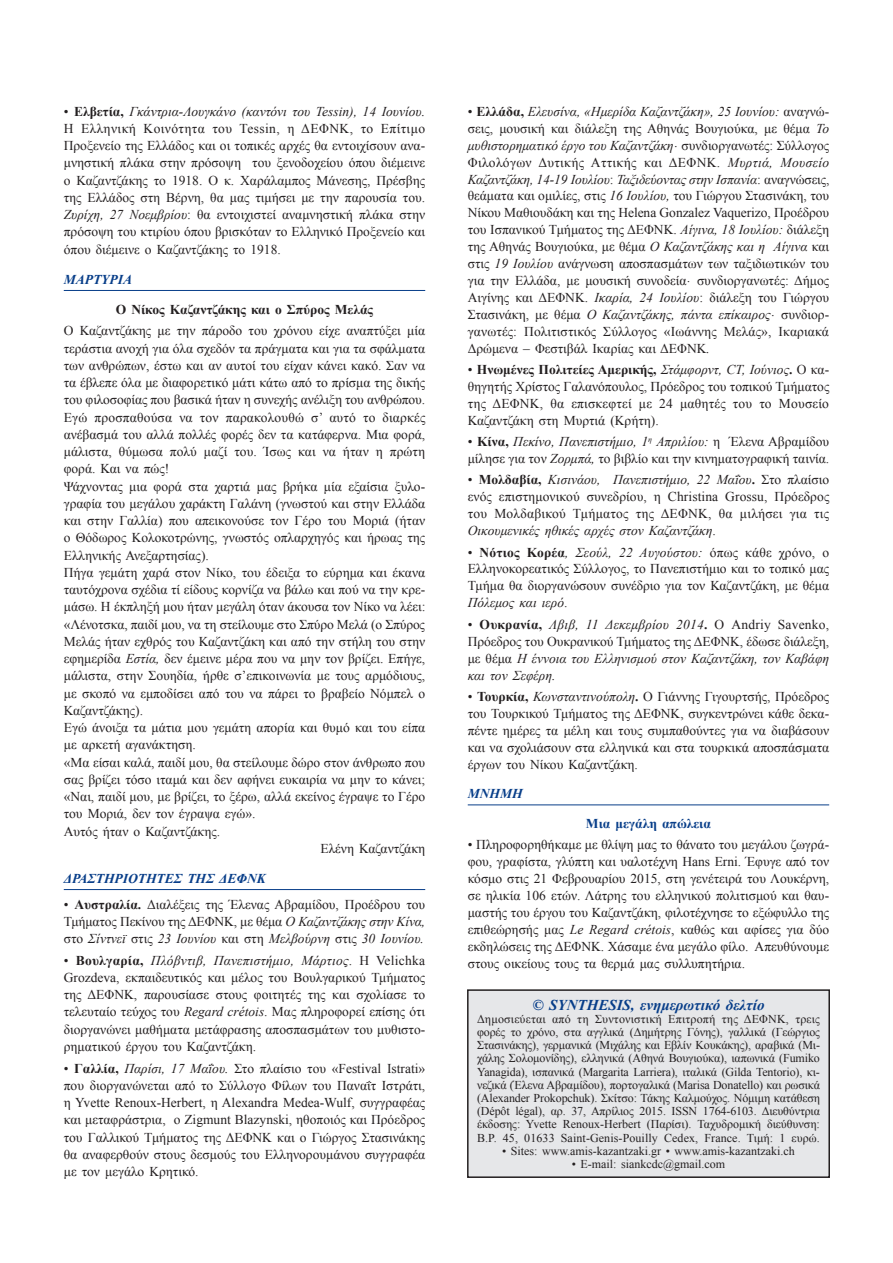
<style>
.page{position:relative;width:893px;height:1263px;background:#fff}
.page>*{position:absolute;margin:0;border:0;box-sizing:border-box;transform-origin:0 0}
.t1{font:italic 700 15px "Times New Roman";color:#083e89}
.t2{font:13.5px/17px "Times New Roman";color:#231f20;text-align:justify}
.t3{font:italic 13.5px/17px "Times New Roman";color:#231f20;text-align:justify}
.t4{font:italic 700 13.5px "Times New Roman";color:#083e89}
.t5{font:700 13.5px "Times New Roman";color:#231f20}
.t6{font:700 13.5px "Times New Roman";color:#083e89}
.t7{font:12px/13.2px "Times New Roman";color:#231f20;text-align:justify}
.s1{font-weight:700}
.s2{font-style:italic}
.s3{font-style:normal}
.s4{font-weight:700;font-style:normal}
</style>
<div class="page">
<div style="left:468px;top:990px;width:361px;height:187px;background:#e6e7e9"></div>
<div style="left:467px;top:989px;width:363px;height:189px;border:2px solid #231f20"></div>
<hr style="left:64px;top:290px;width:361px;height:1px;background:#083e89">
<hr style="left:64px;top:889px;width:361px;height:1px;background:#083e89">
<hr style="left:468px;top:804px;width:361px;height:1px;background:#083e89">
<p class="t2" style="left:64px;top:102px;width:363px">• <span class="s1">Ελβετία,</span> <span class="s2">Γκάντρια-Λουγκάνο (καντόνι του Tessin), 14 Ιουνίου.<br></span>Η Ελληνική Κοινότητα του Tessin, η ΔΕΦΝΚ, το Επίτιμο Προξενείο της Ελλάδος και οι τοπικές αρχές θα εντοιχίσουν ανα&shy;μνηστική πλάκα στην πρόσοψη του ξενοδοχείου όπου διέμεινε ο Καζαντζάκης το 1918. Ο κ. Χαράλαμπος Μάνεσης, Πρέσβης της Ελλάδος στη Βέρνη, θα μας τιμήσει με την παρουσία του.<br><span class="s2">Ζυρίχη, 27 Νοεμβρίου</span>: θα εντοιχιστεί αναμνηστική πλάκα στην πρόσοψη του κτιρίου όπου βρισκόταν το Ελληνικό Προξενείο και όπου διέμεινε ο Καζαντζάκης το 1918.</p>
<p class="t4" style="left:64px;top:270px;width:70px">ΜΑΡΤΥΡΙΑ</p>
<p class="t5" style="left:116px;top:300px;width:259px">Ο Νίκος Καζαντζάκης και ο Σπύρος Μελάς</p>
<p class="t2" style="left:64px;top:322px;width:363px">Ο Καζαντζάκης με την πάροδο του χρόνου είχε αναπτύξει μία</p>
<p class="t2" style="left:64px;top:339px;width:363px">τεράστια ανοχή για όλα σχεδόν τα πράγματα και για τα σφάλματα</p>
<p class="t2" style="left:64px;top:357px;width:363px">των ανθρώπων, έστω και αν αυτοί του είχαν κάνει κακό. Σαν να</p>
<p class="t2" style="left:64px;top:374px;width:363px">τα έβλεπε όλα με διαφορετικό μάτι κάτω από το πρίσμα της δικής</p>
<p class="t2" style="left:64px;top:391px;width:363px">του φιλοσοφίας που βασικά ήταν η συνεχής ανέλιξη του ανθρώπου.</p>
<p class="t2" style="left:64px;top:408px;width:363px">Εγώ προσπαθούσα να τον παρακολουθώ σ’ αυτό το διαρκές</p>
<p class="t2" style="left:64px;top:426px;width:363px">ανέβασμά του αλλά πολλές φορές δεν τα κατάφερνα. Μια φορά,</p>
<p class="t2" style="left:64px;top:443px;width:363px">μάλιστα, θύμωσα πολύ μαζί του. Ίσως και να ήταν η πρώτη</p>
<p class="t2" style="left:64px;top:460px;width:107px">φορά. Και να πώς!</p>
<p class="t2" style="left:64px;top:477px;width:363px">Ψάχνοντας μια φορά στα χαρτιά μας βρήκα μία εξαίσια ξυλο-</p>
<p class="t2" style="left:64px;top:495px;width:363px">γραφία του μεγάλου χαράκτη Γαλάνη (γνωστού και στην Ελλάδα</p>
<p class="t2" style="left:64px;top:512px;width:363px">και στην Γαλλία) που απεικονούσε τον Γέρο του Μοριά (ήταν</p>
<p class="t2" style="left:64px;top:529px;width:363px">ο Θόδωρος Κολοκοτρώνης, γνωστός οπλαρχηγός και ήρωας της</p>
<p class="t2" style="left:64px;top:546px;width:147px">Ελληνικής Ανεξαρτησίας).</p>
<p class="t2" style="left:64px;top:564px;width:363px">Πήγα γεμάτη χαρά στον Νίκο, του έδειξα το εύρημα και έκανα</p>
<p class="t2" style="left:64px;top:581px;width:363px">ταυτόχρονα σχέδια τί είδους κορνίζα να βάλω και πού να την κρε-</p>
<p class="t2" style="left:64px;top:598px;width:363px">μάσω. Η έκπληξή μου ήταν μεγάλη όταν άκουσα τον Νίκο να λέει:</p>
<p class="t2" style="left:64px;top:615px;width:363px">«Λένοτσκα, παιδί μου, να τη στείλουμε στο Σπύρο Μελά (ο Σπύρος</p>
<p class="t2" style="left:64px;top:633px;width:363px">Μελάς ήταν εχθρός του Καζαντζάκη και από την στήλη του στην</p>
<p class="t2" style="left:64px;top:650px;width:363px">εφημερίδα <span class="s2">Εστία,</span> δεν έμεινε μέρα που να μην τον βρίζει. Επήγε,</p>
<p class="t2" style="left:64px;top:667px;width:363px">μάλιστα, στην Σουηδία, ήρθε σ’επικοινωνία με τους αρμόδιους,</p>
<p class="t2" style="left:64px;top:684px;width:363px">με σκοπό να εμποδίσει από του να πάρει το βραβείο Νόμπελ ο</p>
<p class="t2" style="left:64px;top:702px;width:81px">Καζαντζάκης).</p>
<p class="t2" style="left:64px;top:719px;width:363px">Εγώ άνοιξα τα μάτια μου γεμάτη απορία και θυμό και του είπα</p>
<p class="t2" style="left:64px;top:736px;width:134px">με αρκετή αγανάκτηση.</p>
<p class="t2" style="left:64px;top:753px;width:363px">«Μα είσαι καλά, παιδί μου, θα στείλουμε δώρο στον άνθρωπο που</p>
<p class="t2" style="left:64px;top:771px;width:363px">σας βρίζει τόσο ιταμά και δεν αφήνει ευκαιρία να μην το κάνει;</p>
<p class="t2" style="left:64px;top:788px;width:363px">«Ναι, παιδί μου, με βρίζει, το ξέρω, αλλά εκείνος έγραψε το Γέρο</p>
<p class="t2" style="left:64px;top:805px;width:193px">του Μοριά, δεν τον έγραψα εγώ».</p>
<p class="t2" style="left:64px;top:822px;width:158px">Αυτός ήταν ο Καζαντζάκης.</p>
<p class="t2" style="left:320px;top:840px;width:106px">Ελένη Καζαντζάκη</p>
<p class="t4" style="left:64px;top:869px;width:204px">ΔΡΑΣΤΗΡΙΟΤΗΤΕΣ ΤΗΣ ΔΕΦΝΚ</p>
<p class="t2" style="left:64px;top:895px;width:363px">• <span class="s1">Αυστραλία.</span> Διαλέξεις της Έλενας Αβραμίδου, Προέδρου του Τμήματος Πεκίνου της ΔΕΦΝΚ, με θέμα <span class="s2">Ο Καζαντζάκης στην Κίνα, </span>στο <span class="s2">Σίντνεϊ</span> στις <span class="s2">23 Ιουνίου</span> και στη <span class="s2">Μελβούρνη</span> στις <span class="s2">30 Ιουνίου.</span></p>
<p class="t2" style="left:64px;top:951px;width:363px">• <span class="s1">Βουλγαρία,</span> <span class="s2">Πλόβντιβ, Πανεπιστήμιο, Μάρτιος</span>. Η Velichka Grozdeva, εκπαιδευτικός και μέλος του Βουλγαρικού Τμήματος της ΔΕΦΝΚ, παρουσίασε στους φοιτητές της και σχολίασε το τελευταίο τεύχος του <span class="s2">Regard crétois</span>. Μας πληροφορεί επίσης ότι διοργανώνει μαθήματα μετάφρασης αποσπασμάτων του μυθιστο&shy;ρηματικού έργου του Καζαντζάκη.</p>
<p class="t2" style="left:64px;top:1059px;width:363px">• <span class="s1">Γαλλία,</span> <span class="s2">Παρίσι, 17 Μαΐου.</span> Στο πλαίσιο του «Festival Istrati» που διοργανώνεται από το Σύλλογο Φίλων του Παναΐτ Ιστράτι, η Yvette Renoux-Herbert, η Alexandra Medea-Wulf, συγγραφέας και μεταφράστρια, ο Zigmunt Blazynski, ηθοποιός και Πρόεδρος του Γαλλικού Τμήματος της ΔΕΦΝΚ και ο Γιώργος Στασινάκης θα αναφερθούν στους δεσμούς του Ελληνορουμάνου συγγραφέα με τον μεγάλο Κρητικό.</p>
<p class="t2" style="left:468px;top:102px;width:363px">• <span class="s1">Ελλάδα,</span> <span class="s2">Ελευσίνα, «Ημερίδα Καζαντζάκη», 25 Ιουνίου:</span> αναγνώ&shy;σεις, μουσική και διάλεξη της Αθηνάς Βουγιούκα, με θέμα <span class="s2">Το μυθιστορηματικό έργο του Καζαντζάκη </span><sup>.</sup> συνδιοργανωτές: Σύλλογος Φιλολόγων Δυτικής Αττικής και ΔΕΦΝΚ. <span class="s2">Μυρτιά, Μουσείο Καζαντζάκη, 14-19 Ιουλίου</span>: <span class="s2">Ταξιδεύοντας στην Ισπανία</span>: αναγνώσεις, θεάματα και ομιλίες, στις <span class="s2">16 Ιουλίου,</span> του Γιώργου Στασινάκη, του Νίκου Μαθιουδάκη και της Helena Gonzalez Vaquerizo, Προέδρου του Ισπανικού Τμήματος της ΔΕΦΝΚ. <span class="s2">Αίγινα, 18 Ιουλίου:</span> διάλεξη της Αθηνάς Βουγιούκα, με θέμα <span class="s2">Ο Καζαντζάκης και η Αίγινα</span> και στις <span class="s2">19 Ιουλίου</span> ανάγνωση αποσπασμάτων των ταξιδιωτικών του για την Ελλάδα, με μουσική συνοδεία<sup>.</sup> συνδιοργανωτές: Δήμος Αιγίνης και ΔΕΦΝΚ. <span class="s2">Ικαρία, 24 Ιουλίου</span>: διάλεξη του Γιώργου Στασινάκη, με θέμα <span class="s2">Ο Καζαντζάκης, πάντα επίκαιρος</span><sup>.</sup> συνδιορ&shy;γανωτές: Πολιτιστικός Σύλλογος «Ιωάννης Μελάς», Ικαριακά Δρώμενα – Φεστιβάλ Ικαρίας και ΔΕΦΝΚ<span class="s2">.</span></p>
<p class="t2" style="left:468px;top:361px;width:363px">• <span class="s1">Ηνωμένες Πολιτείες Αμερικής,</span> <span class="s2">Στάμφορντ, CT, Ιούνιος</span><span class="s1">.</span> Ο κα&shy;θηγητής Χρίστος Γαλανόπουλος, Πρόεδρος του τοπικού Τμήματος της ΔΕΦΝΚ, θα επισκεφτεί με 24 μαθητές του το Μουσείο Καζαντζάκη στη Μυρτιά (Κρήτη).</p>
<p class="t2" style="left:468px;top:433px;width:363px">• <span class="s1">Κίνα,</span> <span class="s2">Πεκίνο, Πανεπιστήμιο, 1</span><sup>η</sup> <span class="s2">Απριλίου:</span> η Έλενα Αβραμίδου μίλησε για τον <span class="s2">Ζορμπά,</span> το βιβλίο και την κινηματογραφική ταινία.</p>
<p class="t2" style="left:468px;top:471px;width:363px">• <span class="s1">Μολδαβία,</span> <span class="s2">Κισινάου, Πανεπιστήμιο, 22 Μαΐου</span><span class="s1">.</span> Στο πλαίσιο ενός επιστημονικού συνεδρίου, η Christina Grossu, Πρόεδρος του Μολδαβικού Τμήματος της ΔΕΦΝΚ, θα μιλήσει για τις <span class="s2">Οικουμενικές ηθικές αρχές στον Καζαντζάκη</span>.</p>
<p class="t2" style="left:468px;top:543px;width:363px">• <span class="s1">Νότιος Κορέα</span><span class="s2">, Σεούλ, 22 Αυγούστου:</span> όπως κάθε χρόνο, ο Ελληνοκορεατικός Σύλλογος, το Πανεπιστήμιο και το τοπικό μας Τμήμα θα διοργανώσουν συνέδριο για τον Καζαντζάκη, με θέμα <span class="s2">Πόλεμος και ιερό</span>.</p>
<p class="t3" style="left:468px;top:615px;width:363px"><span class="s3">•</span> <span class="s4">Ουκρανία,</span> Λβιβ, 11 Δεκεμβρίου 2014<span class="s4">.</span> <span class="s3">Ο Andriy Savenko, Πρόεδρος του Ουκρανικού Τμήματος της ΔΕΦΝΚ, έδωσε διάλεξη, με θέμα</span> Η έννοια του Ελληνισμού στον Καζαντζάκη, τον Καβάφη και τον Σεφέρη.</p>
<p class="t2" style="left:468px;top:687px;width:363px">• <span class="s1">Τουρκία,</span> <span class="s2">Κωνσταντινούπολη</span><span class="s1">.</span> Ο Γιάννης Γιγουρτσής, Πρόεδρος του Τουρκικού Τμήματος της ΔΕΦΝΚ, συγκεντρώνει κάθε δεκα&shy;πέντε ημέρες τα μέλη και τους συμπαθούντες για να διαβάσουν και να σχολιάσουν στα ελληνικά και στα τουρκικά αποσπάσματα έργων του Νίκου Καζαντζάκη.</p>
<p class="t4" style="left:468px;top:784px;width:56px">ΜΝΗΜΗ</p>
<p class="t6" style="left:586px;top:814px;width:127px">Μια μεγάλη απώλεια</p>
<p class="t2" style="left:468px;top:836px;width:363px">• Πληροφορηθήκαμε με θλίψη μας το θάνατο του μεγάλου ζωγρά&shy;φου, γραφίστα, γλύπτη και υαλοτέχνη Hans Erni. Έφυγε από τον κόσμο στις 21 Φεβρουαρίου 2015, στη γενέτειρά του Λουκέρνη, σε ηλικία 106 ετών. Λάτρης του ελληνικού πολιτισμού και θαυ&shy;μαστής του έργου του Καζαντζάκη, φιλοτέχνησε το εξώφυλλο της επιθεώρησής μας <span class="s2">Le Regard crétois</span>, καθώς και αφίσες για δύο εκδηλώσεις της ΔΕΦΝΚ. Χάσαμε ένα μεγάλο φίλο. Απευθύνουμε στους οικείους τους τα θερμά μας συλλυπητήρια.</p>
<p class="t1" style="left:532px;top:994px;width:234px">© SYNTHESIS, ενημερωτικό δελτίο</p>
<p class="t7" style="left:477px;top:1012px;width:344px">Δημοσιεύεται από τη Συντονιστική Επιτροπή της ΔΕΦΝΚ, τρεις φορές το χρόνο, στα αγγλικά (Δημήτρης Γόνης), γαλλικά (Γεώργιoς Στασινάκης), γερμανικά (Μιχάλης και Εβλίν Κουκάκης), αραβικά (Μι&shy;χάλης Σολομονίδης), ελληνικά (Αθηνά Βουγιούκα), ιαπωνικά (Fumiko Yanagida), ισπανικά (Margarita Larriera), ιταλικά (Gilda Tentorio), κι&shy;νεζικά (Έλενα Αβραμίδου), πορτογαλικά (Marisa Donatello) και ρωσικά (Alexander Prokopchuk). Σκίτσο: Τάκης Καλμούχος. Νόμιμη κατάθεση (Dépôt légal), αρ. 37, Απρίλιος 2015. ΙSSN 1764-6103. Διευθύντρια έκδοσης: Yvette Renoux-Herbert (Παρίσι). Ταχυδρομική διεύθυνση:<br>B.P. 45, 01633 Saint-Genis-Pouilly Cedex, France. Τιμή: 1 ευρώ.</p>
<p class="t7" style="left:502px;top:1144px;width:294px">• Sites: www.amis-kazantzaki.gr • www.amis-kazantzaki.ch</p>
<p class="t7" style="left:572px;top:1157px;width:155px">• Ε-mail: siankcdc@gmail.com</p>
</div>
